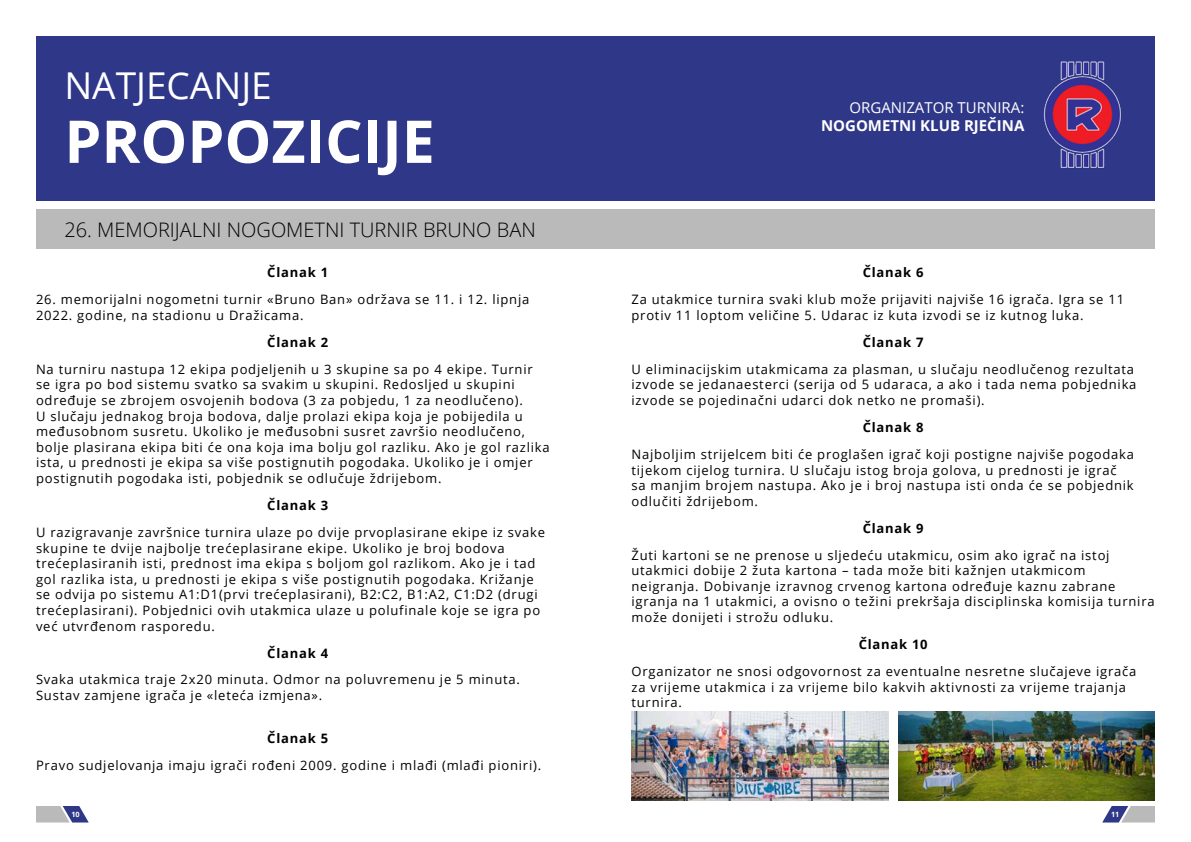
<style>
.page{position:relative;width:1191px;height:842px;background:#fff}
.page>*{position:absolute;margin:0;border:0;box-sizing:border-box;transform-origin:0 0}
.t1{font:700 59px "Open Sans";color:#fff}
.t2{font:37px "Open Sans";color:#fff}
.t3{font:300 20px "Open Sans";color:#000}
.t4{font:700 15px "Open Sans";color:#fff}
.t5{font:15px "Open Sans";color:#fff}
.t6{font:13px/15.6px "Open Sans";letter-spacing:.06em;color:#000}
.t7{font:700 13px "Open Sans";letter-spacing:.06em;color:#000}
.t8{font:700 7.3px "Open Sans";color:#fff}
</style>
<div class="page">
<svg style="left:36px;top:806px;width:53px;height:16px"></svg>
<svg style="left:1102px;top:806px;width:53px;height:16px"></svg>
<div style="left:36px;top:36px;width:1119px;height:164px;background:#2f3788"></div>
<div style="left:36px;top:209px;width:1119px;height:40px;background:#bababa"></div>
<img style="left:1043px;top:61px;width:78px;height:107px">
<img style="left:631px;top:711px;width:257px;height:90px">
<img style="left:898px;top:711px;width:257px;height:90px">
<h2 class="t2" style="left:64px;top:60px;width:209px">NATJECANJE</h2>
<h1 class="t1" style="left:64px;top:100px;width:372px">PROPOZICIJE</h1>
<h3 class="t3" style="left:64px;top:216px;width:473px">26. MEMORIJALNI NOGOMETNI TURNIR BRUNO BAN</h3>
<p class="t7" style="left:267px;top:264px;width:62px">Članak 1</p>
<p class="t6" style="left:36px;top:292px;width:495px">26. memorijalni nogometni turnir «Bruno Ban» održava se 11. i 12. lipnja<br>2022. godine, na stadionu u Dražicama.</p>
<p class="t7" style="left:267px;top:333px;width:62px">Članak 2</p>
<p class="t6" style="left:36px;top:361px;width:515px">Na turniru nastupa 12 ekipa podjeljenih u 3 skupine sa po 4 ekipe. Turnir se igra po bod sistemu svatko sa svakim u skupini. Redosljed u skupini određuje se zbrojem osvojenih bodova (3 za pobjedu, 1 za neodlučeno).<br>U slučaju jednakog broja bodova, dalje prolazi ekipa koja je pobijedila u međusobnom susretu. Ukoliko je međusobni susret završio neodlučeno, bolje plasirana ekipa biti će ona koja ima bolju gol razliku. Ako je gol razlika ista, u prednosti je ekipa sa više postignutih pogodaka. Ukoliko je i omjer postignutih pogodaka isti, pobjednik se odlučuje ždrijebom.</p>
<p class="t7" style="left:267px;top:496px;width:62px">Članak 3</p>
<p class="t6" style="left:36px;top:524px;width:510px">U razigravanje završnice turnira ulaze po dvije prvoplasirane ekipe iz svake skupine te dvije najbolje trećeplasirane ekipe. Ukoliko je broj bodova trećeplasiranih isti, prednost ima ekipa s boljom gol razlikom. Ako je i tad gol razlika ista, u prednosti je ekipa s više postignutih pogodaka. Križanje se odvija po sistemu A1:D1(prvi trećeplasirani), B2:C2, B1:A2, C1:D2 (drugi trećeplasirani). Pobjednici ovih utakmica ulaze u polufinale koje se igra po već utvrđenom rasporedu.</p>
<p class="t7" style="left:267px;top:644px;width:62px">Članak 4</p>
<p class="t6" style="left:36px;top:672px;width:485px">Svaka utakmica traje 2x20 minuta. Odmor na poluvremenu je 5 minuta.<br>Sustav zamjene igrača je «leteća izmjena».</p>
<p class="t7" style="left:267px;top:729px;width:62px">Članak 5</p>
<p class="t6" style="left:36px;top:757px;width:506px">Pravo sudjelovanja imaju igrači rođeni 2009. godine i mlađi (mlađi pioniri).</p>
<p class="t5" style="left:849px;top:97px;width:176px">ORGANIZATOR TURNIRA:</p>
<p class="t4" style="left:821px;top:115px;width:205px">NOGOMETNI KLUB RJEČINA</p>
<p class="t7" style="left:862px;top:264px;width:62px">Članak 6</p>
<p class="t6" style="left:631px;top:291px;width:494px">Za utakmice turnira svaki klub može prijaviti najviše 16 igrača. Igra se 11 protiv 11 loptom veličine 5. Udarac iz kuta izvodi se iz kutnog luka.</p>
<p class="t7" style="left:862px;top:333px;width:62px">Članak 7</p>
<p class="t6" style="left:631px;top:361px;width:506px">U eliminacijskim utakmicama za plasman, u slučaju neodlučenog rezultata izvode se jedanaesterci (serija od 5 udaraca, a ako i tada nema pobjednika izvode se pojedinačni udarci dok netko ne promaši).</p>
<p class="t7" style="left:862px;top:418px;width:62px">Članak 8</p>
<p class="t6" style="left:631px;top:446px;width:504px">Najboljim strijelcem biti će proglašen igrač koji postigne najviše pogodaka tijekom cijelog turnira. U slučaju istog broja golova, u prednosti je igrač sa manjim brojem nastupa. Ako je i broj nastupa isti onda će se pobjednik odlučiti ždrijebom.</p>
<p class="t7" style="left:862px;top:519px;width:62px">Članak 9</p>
<p class="t6" style="left:631px;top:547px;width:524px">Žuti kartoni se ne prenose u sljedeću utakmicu, osim ako igrač na istoj utakmici dobije 2 žuta kartona – tada može biti kažnjen utakmicom neigranja. Dobivanje izravnog crvenog kartona određuje kaznu zabrane igranja na 1 utakmici, a ovisno o težini prekršaja disciplinska komisija turnira može donijeti i strožu odluku.</p>
<p class="t7" style="left:858px;top:635px;width:71px">Članak 10</p>
<p class="t6" style="left:631px;top:663px;width:506px">Organizator ne snosi odgovornost za eventualne nesretne slučajeve igrača za vrijeme utakmica i za vrijeme bilo kakvih aktivnosti za vrijeme trajanja turnira.</p>
<p class="t8" style="left:72px;top:809px;width:10px">10</p>
<p class="t8" style="left:1111px;top:809px;width:10px">11</p>
</div>
